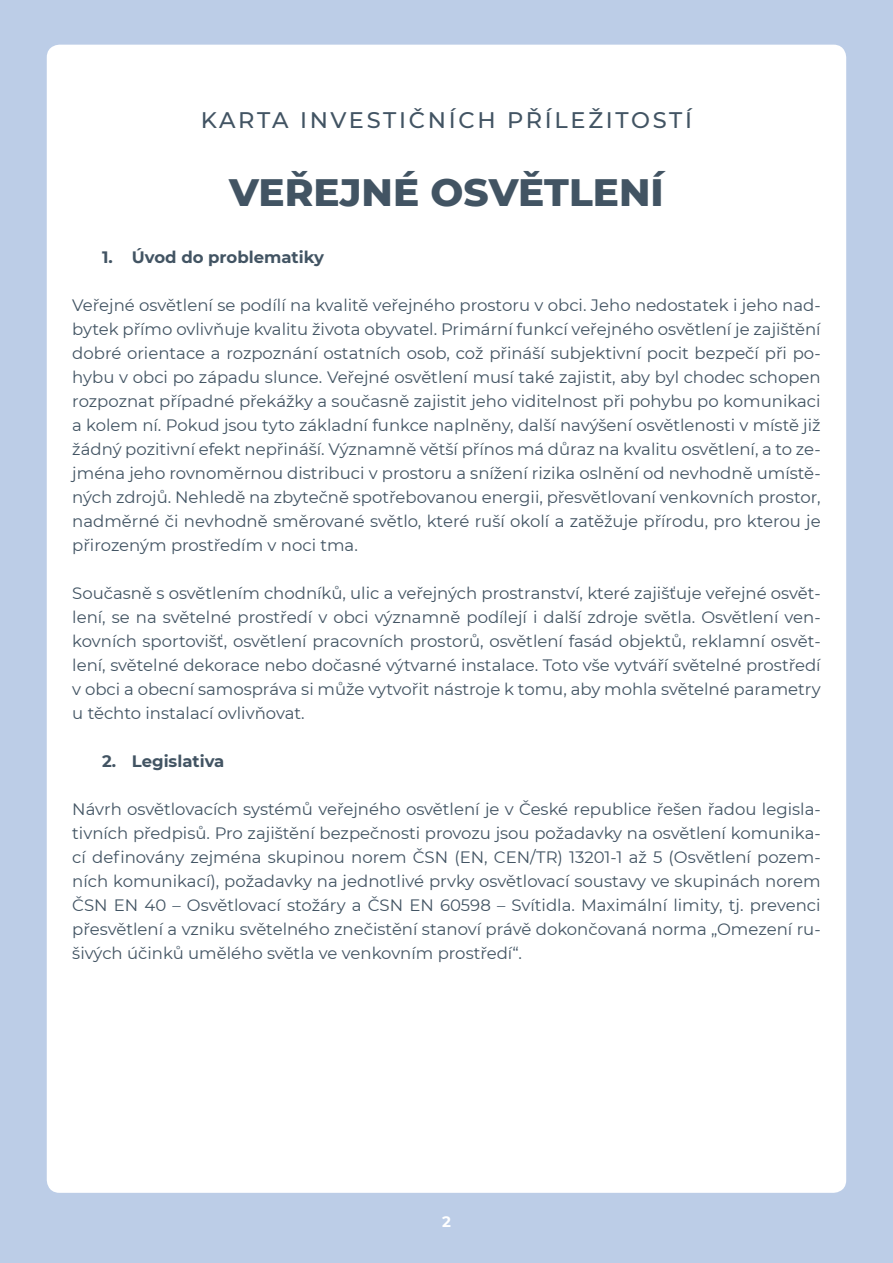
<style>
.page{position:relative;width:893px;height:1263px;background:#bccde7}
.page>*{position:absolute;margin:0;border:0;box-sizing:border-box;transform-origin:0 0}
.nadpsi{font:800 39px "Montserrat";color:#425463}
.t1{font:500 22.5px "Montserrat";letter-spacing:.12em;color:#425463}
.t2{font:16.5px/24px "Montserrat";color:#425463;text-align:justify}
.t3{font:700 16.5px "Montserrat";color:#425463}
.t4{font:700 15px "Montserrat";color:#fff}
</style>
<div class="page">
<div style="left:47px;top:45px;width:799px;height:1148px;background:#fff;border-radius:13px"></div>
<p class="t1" style="left:201px;top:104px;width:493px">KARTA INVESTIČNÍCH PŘÍLEŽITOSTÍ</p>
<p class="nadpsi" style="left:229px;top:163px;width:436px">VEŘEJNÉ OSVĚTLENÍ</p>
<p class="t3" style="left:102px;top:245px;width:223px">1. Úvod do problematiky</p>
<p class="t2" style="left:72px;top:292px;width:750px">Veřejné osvětlení se podílí na kvalitě veřejného prostoru v obci. Jeho nedostatek i jeho nad&shy;bytek přímo ovlivňuje kvalitu života obyvatel. Primární funkcí veřejného osvětlení je zajištění dobré orientace a rozpoznání ostatních osob, což přináší subjektivní pocit bezpečí při po&shy;hybu v obci po západu slunce. Veřejné osvětlení musí také zajistit, aby byl chodec schopen rozpoznat případné překážky a současně zajistit jeho viditelnost při pohybu po komunikaci a kolem ní. Pokud jsou tyto základní funkce naplněny, další navýšení osvětlenosti v místě již žádný pozitivní efekt nepřináší. Významně větší přínos má důraz na kvalitu osvětlení, a to ze&shy;jména jeho rovnoměrnou distribuci v prostoru a snížení rizika oslnění od nevhodně umístě&shy;ných zdrojů. Nehledě na zbytečně spotřebovanou energii, přesvětlovaní venkovních prostor, nadměrné či nevhodně směrované světlo, které ruší okolí a zatěžuje přírodu, pro kterou je přirozeným prostředím v noci tma.</p>
<p class="t2" style="left:72px;top:580px;width:750px">Současně s osvětlením chodníků, ulic a veřejných prostranství, které zajišťuje veřejné osvět&shy;lení, se na světelné prostředí v obci významně podílejí i další zdroje světla. Osvětlení ven&shy;kovních sportovišť, osvětlení pracovních prostorů, osvětlení fasád objektů, reklamní osvět&shy;lení, světelné dekorace nebo dočasné výtvarné instalace. Toto vše vytváří světelné prostředí v obci a obecní samospráva si může vytvořit nástroje k tomu, aby mohla světelné parametry u těchto instalací ovlivňovat.</p>
<p class="t3" style="left:102px;top:749px;width:124px">2. Legislativa</p>
<p class="t2" style="left:72px;top:796px;width:750px">Návrh osvětlovacích systémů veřejného osvětlení je v České republice řešen řadou legisla&shy;tivních předpisů. Pro zajištění bezpečnosti provozu jsou požadavky na osvětlení komunika&shy;cí definovány zejména skupinou norem ČSN (EN, CEN/TR) 13201-1 až 5 (Osvětlení pozem&shy;ních komunikací), požadavky na jednotlivé prvky osvětlovací soustavy ve skupinách norem ČSN EN 40 – Osvětlovací stožáry a ČSN EN 60598 – Svítidla. Maximální limity, tj. prevenci přesvětlení a vzniku světelného znečistění stanoví právě dokončovaná norma „Omezení ru&shy;šivých účinků umělého světla ve venkovním prostředí“.</p>
<p class="t4" style="left:442px;top:1211px;width:10px">2</p>
</div>
